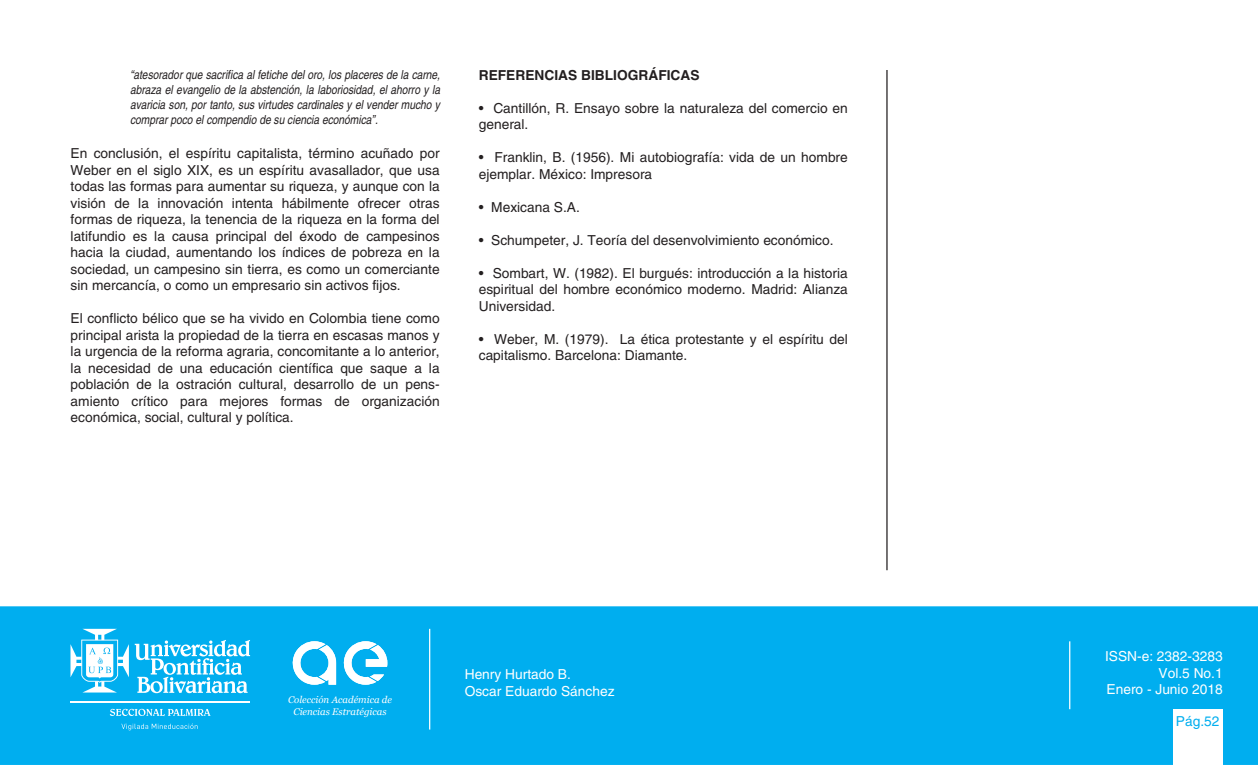
<style>
.page{position:relative;width:1258px;height:765px;background:#fff}
.page>*{position:absolute;margin:0;border:0;box-sizing:border-box;transform-origin:0 0}
.t1{font:13.75px/16.5px "Helvetica";color:#231f20;text-align:justify}
.t2{font:13.75px/16.5px "Helvetica";color:#fff}
.t3{font:700 13.75px "Helvetica";color:#231f20}
.t4{font:13.75px "Helvetica";color:#00aeef}
.t5{font:italic condensed 12.5px/15px "Helvetica";color:#231f20;text-align:justify}
.t6{font:italic 9.75px/11.6px "Georgia";color:#fff;text-align:center}
</style>
<div class="page">
<div style="left:0;top:606px;width:1258px;height:159px;background:#00aeef"></div>
<div style="left:1173px;top:709px;width:49px;height:56px;background:#fff"></div>
<hr style="left:1069px;top:641px;width:1px;height:68px;background:#fff">
<svg style="left:292px;top:641px;width:95px;height:44px"></svg>
<svg style="left:121px;top:724px;width:77px;height:6px"></svg>
<svg style="left:135px;top:640px;width:115px;height:53px"></svg>
<svg style="left:70px;top:629px;width:59px;height:64px"></svg>
<svg style="left:110px;top:709px;width:100px;height:7px"></svg>
<hr style="left:70px;top:701px;width:180px;height:1px;background:#fff">
<hr style="left:429px;top:629px;width:1px;height:101px;background:#fff">
<hr style="left:886px;top:70px;width:2px;height:500px;background:#231f20">
<p class="t5" style="left:130px;top:67px;width:312px">“atesorador que sacrifica al fetiche del oro, los placeres de la carne, abraza el evangelio de la abstención, la laboriosidad, el ahorro y la avaricia son, por tanto, sus virtudes cardinales y el vender mucho y comprar poco el compendio de su ciencia económica”.</p>
<p class="t1" style="left:71px;top:145px;width:371px">En conclusión, el espíritu capitalista, término acuñado por Weber en el siglo XIX, es un espíritu avasallador, que usa todas las formas para aumentar su riqueza, y aunque con la visión de la innovación intenta hábilmente ofrecer otras formas de riqueza, la tenencia de la riqueza en la forma del latifundio es la causa principal del éxodo de campesinos hacia la ciudad, aumentando los índices de pobreza en la sociedad, un campesino sin tierra, es como un comerciante sin mercancía, o como un empresario sin activos fijos.</p>
<p class="t1" style="left:71px;top:310px;width:371px">El conflicto bélico que se ha vivido en Colombia tiene como principal arista la propiedad de la tierra en escasas manos y la urgencia de la reforma agraria, concomitante a lo anterior, la necesidad de una educación científica que saque a la población de la ostración cultural, desarrollo de un pens&shy;amiento crítico para mejores formas de organización económica, social, cultural y política.</p>
<p class="t3" style="left:479px;top:67px;width:222px">REFERENCIAS BIBLIOGRÁFICAS</p>
<p class="t1" style="left:479px;top:100px;width:371px">• Cantillón, R. Ensayo sobre la naturaleza del comercio en general.</p>
<p class="t1" style="left:479px;top:149px;width:371px">• Franklin, B. (1956). Mi autobiografía: vida de un hombre ejemplar. México: Impresora</p>
<p class="t1" style="left:479px;top:199px;width:103px">• Mexicana S.A.</p>
<p class="t1" style="left:479px;top:232px;width:356px">• Schumpeter, J. Teoría del desenvolvimiento económico.</p>
<p class="t1" style="left:479px;top:265px;width:371px">• Sombart, W. (1982). El burgués: introducción a la historia espiritual del hombre económico moderno. Madrid: Alianza Universidad.</p>
<p class="t1" style="left:479px;top:331px;width:371px">• Weber, M. (1979). La ética protestante y el espíritu del capitalismo. Barcelona: Diamante.</p>
<p class="t6" style="left:288px;top:694px;width:106px">Colección Académica de<br>Ciencias Estratégicas</p>
<p class="t2" style="left:465px;top:666px;width:151px">Henry Hurtado B.<br>Oscar Eduardo Sánchez</p>
<p class="t2" style="left:1105px;top:648px;width:119px;text-align:right">ISSN-e: 2382-3283<br>Vol.5 No.1<br>Enero - Junio 2018</p>
<p class="t4" style="left:1176px;top:713px;width:45px">Pág.52</p>
</div>
